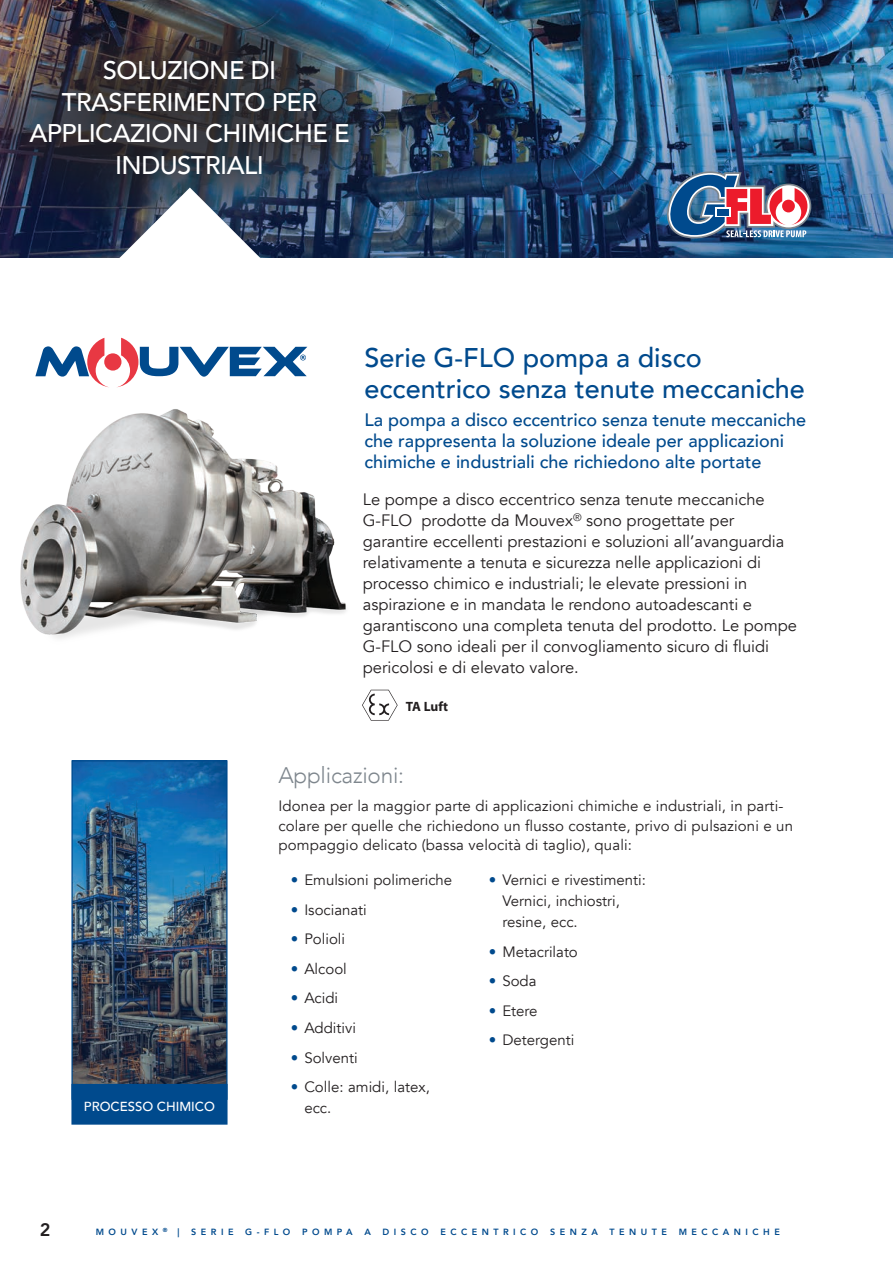
<style>
.page{position:relative;width:893px;height:1263px;background:#fff}
.page>*{position:absolute;margin:0;border:0;box-sizing:border-box;transform-origin:0 0}
.t1{font:500 27px/31.5px "Avenir";color:#004a8d}
.t2{font:500 25.5px/31.5px "Avenir";letter-spacing:-.02em;color:#fff;text-align:center}
.t3{font:300 22.5px "Avenir";letter-spacing:-.01em;color:#7e868d}
.t4{font:500 18px/21px "Avenir";color:#004a8d}
.t5{font:800 18px "Avenir";color:#231f20}
.t6{font:16.5px/21px "Avenir";color:#231f20}
.t7{font:15px/21px "Avenir";letter-spacing:.01em;color:#231f20}
.t8{font:700 13.5px "Myriad Pro";letter-spacing:-.005em;color:#231f20}
.t9{font:500 13.05px "Avenir";color:#fff}
.t10{font:800 9px "Avenir";letter-spacing:.5em;color:#004a8d}
.s1{color:#004a8d}
</style>
<div class="page">
<img style="left:430px;top:0;width:463px;height:257px">
<img style="left:666px;top:171px;width:145px;height:67px">
<img style="left:20px;top:409px;width:326px;height:229px">
<div style="left:0;top:0;width:430px;height:257px;background:#231f20;opacity:.8"></div>
<svg style="left:118px;top:188px;width:144px;height:70px"></svg>
<svg style="left:35px;top:338px;width:272px;height:49px"></svg>
<img style="left:73px;top:762px;width:153px;height:322px">
<div style="left:71px;top:760px;width:157px;height:340px;border:1px solid #004a8d"></div>
<div style="left:72px;top:1084px;width:155px;height:40px;background:#004a8d"></div>
<div style="left:71px;top:1084px;width:157px;height:41px;border:1px solid #004a8d"></div>
<svg style="left:362px;top:690px;width:36px;height:31px"></svg>
<h2 class="t2" style="left:29px;top:53px;width:322px">SOLUZIONE DI<br>TRASFERIMENTO PER<br>APPLICAZIONI CHIMICHE E<br>INDUSTRIALI</h2>
<h1 class="t1" style="left:365px;top:340px;width:442px">Serie G-FLO pompa a disco eccentrico senza tenute meccaniche</h1>
<p class="t4" style="left:365px;top:408px;width:443px">La pompa a disco eccentrico senza tenute meccaniche che rappresenta la soluzione ideale per applicazioni chimiche e industriali che richiedono alte portate</p>
<p class="t6" style="left:363px;top:489px;width:436px">Le pompe a disco eccentrico senza tenute meccaniche G-FLO prodotte da Mouvex<sup>®</sup> sono progettate per garantire eccellenti prestazioni e soluzioni all’avanguardia relativamente a tenuta e sicurezza nelle applicazioni di processo chimico e industriali; le elevate pressioni in aspirazione e in mandata le rendono autoadescanti e garantiscono una completa tenuta del prodotto. Le pompe G-FLO sono ideali per il convogliamento sicuro di fluidi pericolosi e di elevato valore.</p>
<p class="t8" style="left:406px;top:698px;width:44px">TA Luft</p>
<p class="t9" style="left:84px;top:1095px;width:133px">PROCESSO CHIMICO</p>
<h3 class="t3" style="left:278px;top:762px;width:127px">Applicazioni:</h3>
<p class="t7" style="left:278px;top:796px;width:516px;line-height:19.5px">Idonea per la maggior parte di applicazioni chimiche e industriali, in parti&shy;colare per quelle che richiedono un flusso costante, privo di pulsazioni e un pompaggio delicato (bassa velocità di taglio), quali:</p>
<p class="t7" style="left:291px;top:869px;width:163px"><span class="s1">•</span> Emulsioni polimeriche</p>
<p class="t7" style="left:291px;top:899px;width:78px"><span class="s1">•</span> Isocianati</p>
<p class="t7" style="left:291px;top:929px;width:56px"><span class="s1">•</span> Polioli</p>
<p class="t7" style="left:291px;top:958px;width:58px"><span class="s1">•</span> Alcool</p>
<p class="t7" style="left:291px;top:988px;width:49px"><span class="s1">•</span> Acidi</p>
<p class="t7" style="left:291px;top:1018px;width:67px"><span class="s1">•</span> Additivi</p>
<p class="t7" style="left:291px;top:1047px;width:68px"><span class="s1">•</span> Solventi</p>
<p class="t7" style="left:304px;top:1077px;width:127px;text-indent:-14px"><span class="s1">•</span> Colle: amidi, latex, ecc.</p>
<p class="t7" style="left:502px;top:869px;width:145px;text-indent:-14px"><span class="s1">•</span> Vernici e rivestimenti:<br>Vernici, inchiostri, resine, ecc.</p>
<p class="t7" style="left:489px;top:941px;width:91px"><span class="s1">•</span> Metacrilato</p>
<p class="t7" style="left:489px;top:971px;width:49px"><span class="s1">•</span> Soda</p>
<p class="t7" style="left:489px;top:1000px;width:50px"><span class="s1">•</span> Etere</p>
<p class="t7" style="left:489px;top:1030px;width:87px"><span class="s1">•</span> Detergenti</p>
<p class="t5" style="left:40px;top:1216px;width:12px">2</p>
<p class="t10" style="left:178px;top:1225px;width:3px">|</p>
<p class="t10" style="left:191px;top:1225px;width:44px">SERIE</p>
<p class="t10" style="left:245px;top:1225px;width:47px">G-FLO</p>
<p class="t10" style="left:302px;top:1225px;width:52px">POMPA</p>
<p class="t10" style="left:364px;top:1225px;width:8px">A</p>
<p class="t10" style="left:383px;top:1225px;width:48px">DISCO</p>
<p class="t10" style="left:440px;top:1225px;width:99px">ECCENTRICO</p>
<p class="t10" style="left:550px;top:1225px;width:49px">SENZA</p>
<p class="t10" style="left:610px;top:1225px;width:59px">TENUTE</p>
<p class="t10" style="left:679px;top:1225px;width:103px">MECCANICHE</p>
<p class="t10" style="left:96px;top:1225px;width:73px">MOUVEX <sup>®</sup></p>
</div>
